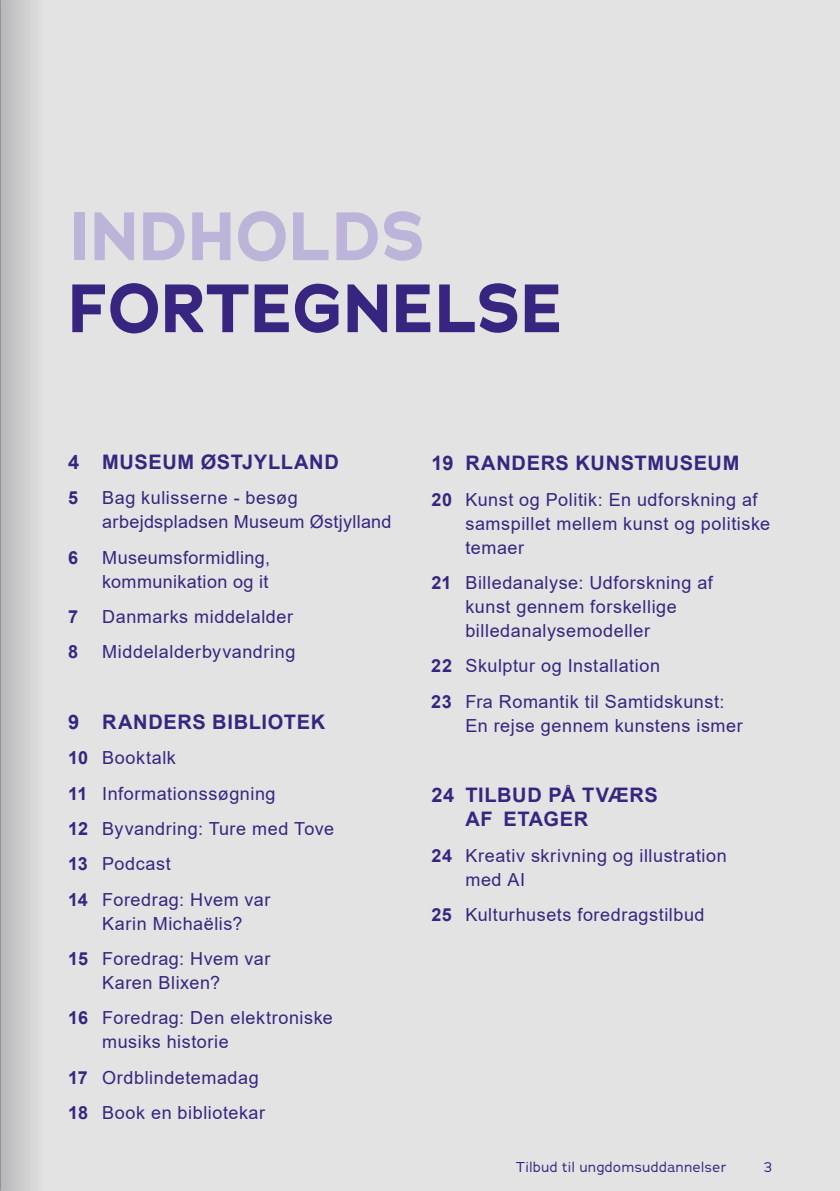
<style>
.page{position:relative;width:840px;height:1191px;background:#fff}
.page>*{position:absolute;margin:0;border:0;box-sizing:border-box;transform-origin:0 0}
.t1{font:700 68px "Adrianna";letter-spacing:.01em;color:#372580}
.t2{font:700 68px "Adrianna";letter-spacing:.015em;color:#bdb4d9}
.t3{font:700 20px/24px "Arial";letter-spacing:.03em;color:#372580}
.t4{font:18px/35.4px "Arial";letter-spacing:.03em;color:#372580}
.t5{font:700 18px "Arial";color:#372580}
.t6{font:14px "Adrianna";letter-spacing:.04em;color:#372580}
.s1{font-weight:700}
</style>
<div class="page">
<div style="left:0;top:0;width:839px;height:1191px;background:#e3e3e3"></div>
<div style="left:0;top:0;width:44px;height:1191px;background:linear-gradient(to right,#b6b6b6,#e1e1e1)"></div>
<h1 class="t2" style="left:69px;top:191px;width:357px">INDHOLDS</h1>
<h1 class="t1" style="left:69px;top:263px;width:496px">FORTEGNELSE</h1>
<p class="t3" style="left:68px;top:450px;width:272px">4 MUSEUM ØSTJYLLAND</p>
<p class="t5" style="left:68px;top:485px;width:12px">5</p>
<p class="t4" style="left:102px;top:486px;width:291px;line-height:24px">Bag kulisserne - besøg arbejdspladsen Museum Østjylland</p>
<p class="t5" style="left:68px;top:544px;width:12px">6</p>
<p class="t4" style="left:102px;top:545px;width:169px;line-height:24px">Museumsformidling, kommunikation og it</p>
<p class="t5" style="left:68px;top:604px;width:12px">7</p>
<p class="t4" style="left:102px;top:599px;width:192px">Danmarks middelalder</p>
<p class="t5" style="left:68px;top:639px;width:12px">8</p>
<p class="t4" style="left:102px;top:634px;width:195px">Middelalderbyvandring</p>
<p class="t3" style="left:68px;top:710px;width:258px">9 RANDERS BIBLIOTEK</p>
<p class="t4" style="left:68px;top:740px;width:267px"><span class="s1">10</span> Booktalk<br><span class="s1">11</span> Informationssøgning<br><span class="s1">12</span> Byvandring: Ture med Tove<br><span class="s1">13</span> Podcast<br><span class="s1">14</span> Foredrag: Hvem var</p>
<p class="t4" style="left:68px;top:905px;width:204px;text-align:center">Karin Michaëlis?<br><span class="s1">15</span> Foredrag: Hvem var</p>
<p class="t4" style="left:68px;top:965px;width:266px;text-indent:34px">Karen Blixen?<br><span class="s1">16</span> Foredrag: Den elektroniske</p>
<p class="t4" style="left:68px;top:1024px;width:198px;text-align:center">musiks historie<br><span class="s1">17</span> Ordblindetemadag<br><span class="s1">18</span> Book en bibliotekar</p>
<p class="t3" style="left:431px;top:451px;width:309px">19 RANDERS KUNSTMUSEUM</p>
<p class="t4" style="left:465px;top:487px;width:306px;line-height:24px;text-indent:-34px"><span class="s1">20</span> Kunst og Politik: En udforskning af samspillet mellem kunst og politiske temaer</p>
<p class="t4" style="left:465px;top:570px;width:249px;line-height:24px;text-indent:-34px"><span class="s1">21</span> Billedanalyse: Udforskning af kunst gennem forskellige billedanalysemodeller</p>
<p class="t4" style="left:431px;top:648px;width:294px"><span class="s1">22</span> Skulptur og Installation<br><span class="s1">23</span> Fra Romantik til Samtidskunst:</p>
<p class="t4" style="left:465px;top:707px;width:279px">En rejse gennem kunstens ismer</p>
<p class="t3" style="left:465px;top:783px;width:194px;text-indent:-34px">24 TILBUD PÅ TVÆRS<br>AF ETAGER</p>
<p class="t4" style="left:465px;top:843px;width:263px;line-height:24px;text-indent:-34px"><span class="s1">24</span> Kreativ skrivning og illustration med AI</p>
<p class="t4" style="left:431px;top:897px;width:274px"><span class="s1">25</span> Kulturhusets foredragstilbud</p>
<p class="t6" style="left:515px;top:1158px;width:212px">Tilbud til ungdomsuddannelser</p>
<p class="t6" style="left:763px;top:1158px;width:10px">3</p>
</div>
